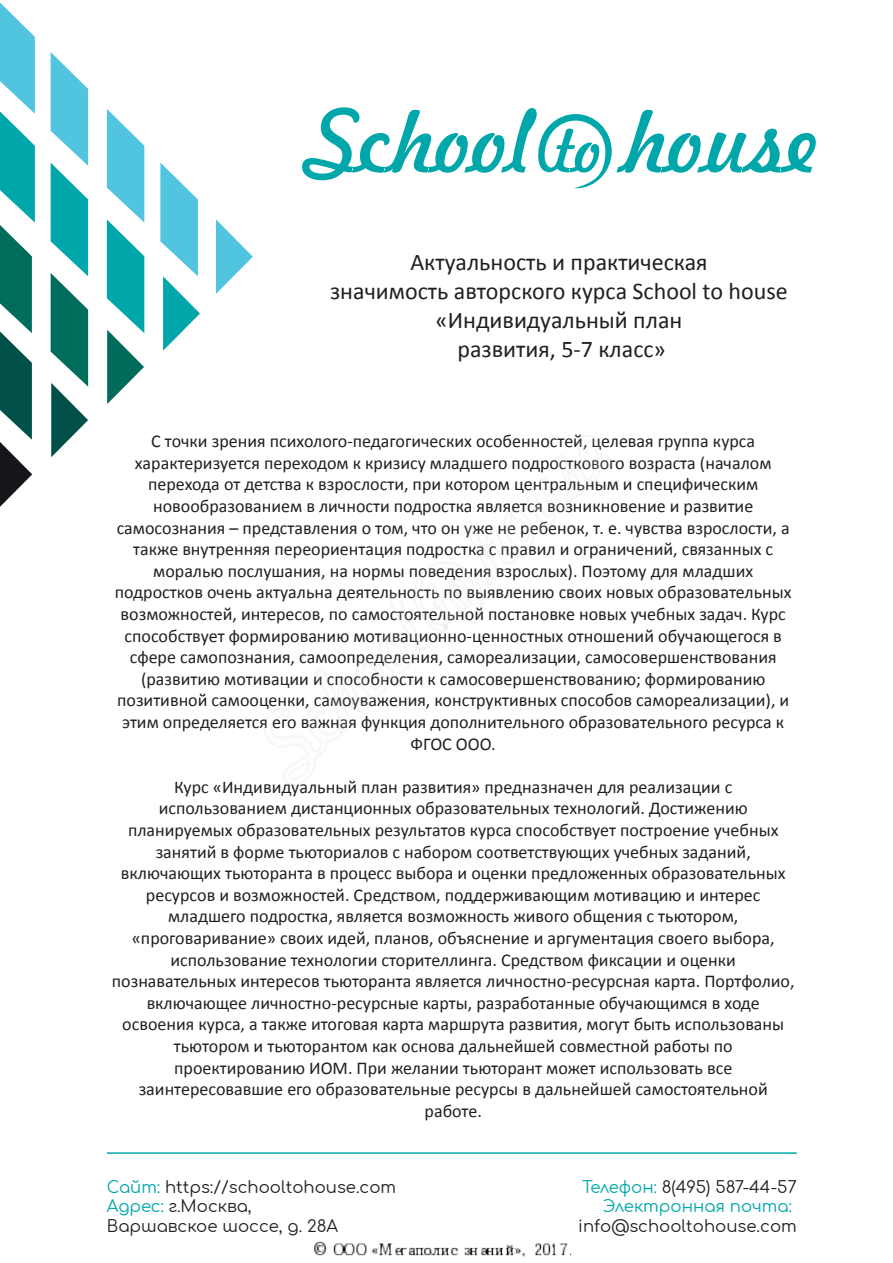
<style>
.page{position:relative;width:893px;height:1263px;background:#fff}
.page>*{position:absolute;margin:0;border:0;box-sizing:border-box;transform-origin:0 0}
.t1{font:24px/28.8px "Calibri";color:#231f20;text-align:center}
.t2{font:18px/21.6px "Calibri";color:#231f20;text-align:center}
.t3{font:16.5px/19.8px "Comfortaa";color:#231f20}
.t4{font:16.5px/19.8px "Comfortaa";color:#00a7aa;text-align:right}
.s1{color:#00a7aa}
.s2{color:#231f20}
</style>
<div class="page">
<img style="left:0;top:2px;width:816px;height:1255px">
<h1 class="t1" style="left:330px;top:247px;width:459px">Актуальность и практическая<br>значимость авторского курса School to house «Индивидуальный план<br>развития, 5-7 класс»</h1>
<p class="t2" style="left:115px;top:430px;width:678px">С точки зрения психолого-педагогических особенностей, целевая группа курса характеризуется переходом к кризису младшего подросткового возраста (началом перехода от детства к взрослости, при котором центральным и специфическим новообразованием в личности подростка является возникновение и развитие самосознания – представления о том, что он уже не ребенок, т. е. чувства взрослости, а также внутренняя переориентация подростка с правил и ограничений, связанных с моралью послушания, на нормы поведения взрослых). Поэтому для младших подростков очень актуальна деятельность по выявлению своих новых образовательных возможностей, интересов, по самостоятельной постановке новых учебных задач. Курс способствует формированию мотивационно-ценностных отношений обучающегося в сфере самопознания, самоопределения, самореализации, самосовершенствования (развитию мотивации и способности к самосовершенствованию; формированию позитивной самооценки, самоуважения, конструктивных способов самореализации), и этим определяется его важная функция дополнительного образовательного ресурса к ФГОС ООО.</p>
<p class="t2" style="left:112px;top:775px;width:684px">Курс «Индивидуальный план развития» предназначен для реализации с использованием дистанционных образовательных технологий. Достижению планируемых образовательных результатов курса способствует построение учебных занятий в форме тьюториалов с набором соответствующих учебных заданий, включающих тьюторанта в процесс выбора и оценки предложенных образовательных ресурсов и возможностей. Средством, поддерживающим мотивацию и интерес младшего подростка, является возможность живого общения с тьютором, «проговаривание» своих идей, планов, объяснение и аргументация своего выбора, использование технологии сторителлинга. Средством фиксации и оценки познавательных интересов тьюторанта является личностно-ресурсная карта. Портфолио, включающее личностно-ресурсные карты, разработанные обучающимся в ходе освоения курса, а также итоговая карта маршрута развития, могут быть использованы тьютором и тьюторантом как основа дальнейшей совместной работы по проектированию ИОМ. При желании тьюторант может использовать все заинтересовавшие его образовательные ресурсы в дальнейшей самостоятельной работе.</p>
<p class="t3" style="left:107px;top:1174px;width:291px"><span class="s1">Сайт:</span> https://schooltohouse.com<br><span class="s1">Адрес:</span> г.Москва,<br>Варшавское шоссе, д. 28А</p>
<p class="t4" style="left:582px;top:1174px;width:216px">Телефон: <span class="s2">8(495) 587-44-57<br></span>Электронная почта:</p>
<p class="t3" style="left:578px;top:1214px;width:220px">info@schooltohouse.com</p>
</div>
